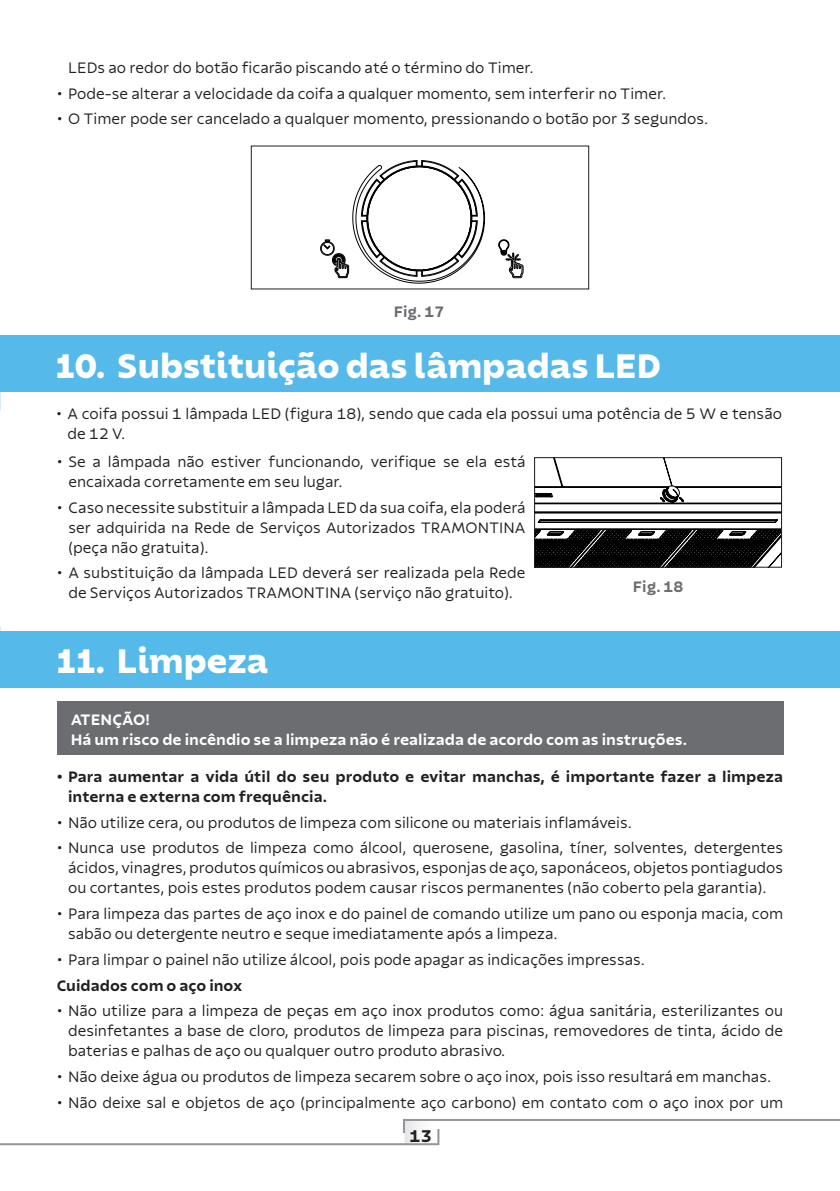
<style>
.page{position:relative;width:840px;height:1191px;background:#fff}
.page>*{position:absolute;margin:0;border:0;box-sizing:border-box;transform-origin:0 0}
.Títulos_TDC_port{font:800 36px "Tramontina Titulos";color:#fff}
.t1{font:700 18px "Tramontina Textos";color:#231f20}
.t2{font:300 16px/20px "Tramontina Textos";color:#231f20}
.t3{font:700 16px/20px "Tramontina Textos";color:#231f20}
.t4{font:700 16px "Tramontina Textos";color:#fff}
.t5{font:700 16px "Tramontina Textos";color:#6c6d70}
</style>
<div class="page">
<svg style="left:0;top:1119px;width:839px;height:27px"></svg>
<svg style="left:320px;top:160px;width:204px;height:124px"></svg>
<div style="left:57px;top:701px;width:726px;height:54px;background:#6c6d70"></div>
<div style="left:0;top:335px;width:839px;height:57px;background:#55bae9"></div>
<div style="left:0;top:631px;width:839px;height:56px;background:#55bae9"></div>
<svg style="left:535px;top:459px;width:244px;height:107px"></svg>
<div style="left:533px;top:457px;width:248px;height:111px;border:1px solid #231f20"></div>
<p class="t2" style="left:68px;top:58px;width:467px">LEDs ao redor do botão ficarão piscando até o término do Timer.</p>
<p class="t2" style="left:57px;top:83px;width:610px">• Pode-se alterar a velocidade da coifa a qualquer momento, sem interferir no Timer.</p>
<p class="t2" style="left:57px;top:109px;width:653px">• O Timer pode ser cancelado a qualquer momento, pressionando o botão por 3 segundos.</p>
<p class="t5" style="left:393px;top:302px;width:52px">Fig. 17</p>
<p class="Títulos_TDC_port" style="left:56px;top:345px;width:606px">10. Substituição das lâmpadas LED</p>
<p class="t2" style="left:68px;top:404px;width:715px;text-indent:-11px">• A coifa possui 1 lâmpada LED (figura 18), sendo que cada ela possui uma potência de 5 W e tensão de 12 V.</p>
<p class="t2" style="left:68px;top:452px;width:458px;text-indent:-11px">• Se a lâmpada não estiver funcionando, verifique se ela está encaixada corretamente em seu lugar.</p>
<p class="t2" style="left:68px;top:497px;width:458px;text-align:justify;text-indent:-11px">• Caso necessite substituir a lâmpada LED da sua coifa, ela poderá ser adquirida na Rede de Serviços Autorizados TRAMONTINA (peça não gratuita).</p>
<p class="t2" style="left:57px;top:563px;width:470px;text-align:center">• A substituição da lâmpada LED deverá ser realizada pela Rede de Serviços Autorizados TRAMONTINA (serviço não gratuito).</p>
<p class="Títulos_TDC_port" style="left:57px;top:641px;width:213px">11. Limpeza</p>
<p class="t5" style="left:632px;top:578px;width:52px">Fig. 18</p>
<p class="t4" style="left:71px;top:710px;width:81px">ATENÇÃO!</p>
<p class="t4" style="left:71px;top:730px;width:617px">Há um risco de incêndio se a limpeza não é realizada de acordo com as instruções.</p>
<p class="t3" style="left:68px;top:766px;width:716px;text-indent:-11px">• Para aumentar a vida útil do seu produto e evitar manchas, é importante fazer a limpeza interna e externa com frequência.</p>
<p class="t2" style="left:57px;top:812px;width:576px">• Não utilize cera, ou produtos de limpeza com silicone ou materiais inflamáveis.</p>
<p class="t2" style="left:68px;top:838px;width:716px;text-align:justify;text-indent:-11px">• Nunca use produtos de limpeza como álcool, querosene, gasolina, tíner, solventes, detergentes ácidos, vinagres, produtos químicos ou abrasivos, esponjas de aço, saponáceos, objetos pontiagudos ou cortantes, pois estes produtos podem causar riscos permanentes (não coberto pela garantia).</p>
<p class="t2" style="left:68px;top:904px;width:716px;text-indent:-11px">• Para limpeza das partes de aço inox e do painel de comando utilize um pano ou esponja macia, com sabão ou detergente neutro e seque imediatamente após a limpeza.</p>
<p class="t2" style="left:57px;top:949px;width:589px">• Para limpar o painel não utilize álcool, pois pode apagar as indicações impressas.</p>
<p class="t3" style="left:57px;top:975px;width:187px">Cuidados com o aço inox</p>
<p class="t2" style="left:68px;top:1001px;width:716px;text-align:justify;text-indent:-11px">• Não utilize para a limpeza de peças em aço inox produtos como: água sanitária, esterilizantes ou desinfetantes a base de cloro, produtos de limpeza para piscinas, removedores de tinta, ácido de baterias e palhas de aço ou qualquer outro produto abrasivo.</p>
<p class="t2" style="left:57px;top:1066px;width:715px">• Não deixe água ou produtos de limpeza secarem sobre o aço inox, pois isso resultará em manchas.</p>
<p class="t2" style="left:57px;top:1092px;width:727px">• Não deixe sal e objetos de aço (principalmente aço carbono) em contato com o aço inox por um</p>
<p class="t1" style="left:409px;top:1125px;width:24px">13</p>
</div>
